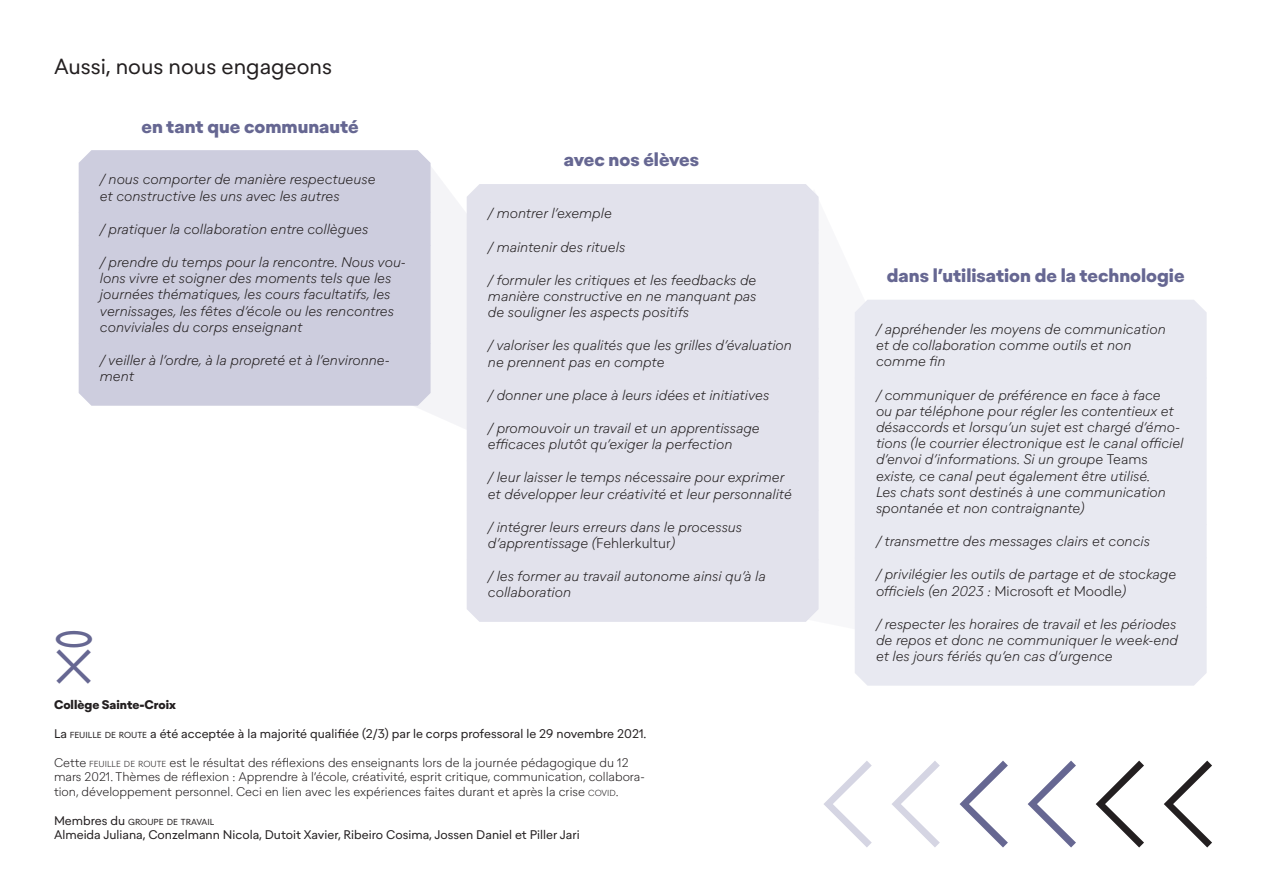
<style>
.page{position:relative;width:1263px;height:893px;background:#fff}
.page>*{position:absolute;margin:0;border:0;box-sizing:border-box;transform-origin:0 0}
.t1{font:300 114px "Canard";color:#d5d5e3}
.t2{font:21px "Canard";color:#231f20}
.t3{font:700 18px "Canard";color:#666792}
.t4{font:italic 300 13.5px/16.2px "Canard";color:#231f20}
.t5{font:300 12px/14.4px "Canard";color:#231f20}
.t6{font:12px "Canard";color:#231f20}
.t7{font:700 12px "Canard";color:#231f20}
.t8{font:8.4px "Canard";color:#231f20}
.s1{font-style:normal}
.s2{font-size:8.4px}
.s3{font-size:12px}
.s4{color:#666792}
.s5{color:#231f20}
</style>
<div class="page">
<svg style="left:416px;top:168px;width:51px;height:293px;fill:#f4f4f7"></svg>
<div style="left:79px;top:150px;width:352px;height:256px;background:#cdcdde"></div>
<div style="left:467px;top:184px;width:352px;height:438px;background:#e2e2ec"></div>
<div style="left:855px;top:300px;width:351px;height:65px;background:#e8e9f1"></div>
<div style="left:855px;top:365px;width:351px;height:147px;background:#e8e9f1"></div>
<div style="left:855px;top:512px;width:351px;height:174px;background:#e8e9f1"></div>
<h2 class="t2" style="left:54px;top:50px;width:280px">Aussi, nous nous engageons</h2>
<h3 class="t3" style="left:141px;top:113px;width:219px">en tant que communauté</h3>
<p class="t4" style="left:100px;top:170px;width:277px">/ nous comporter de manière respectueuse et constructive les uns avec les autres</p>
<p class="t4" style="left:100px;top:220px;width:270px">/ pratiquer la collaboration entre collègues</p>
<p class="t4" style="left:100px;top:253px;width:307px">/ prendre du temps pour la rencontre. Nous vou&shy;lons vivre et soigner des moments tels que les journées thématiques, les cours facultatifs, les vernissages, les fêtes d’école ou les rencontres conviviales du corps enseignant</p>
<p class="t4" style="left:100px;top:351px;width:291px">/ veiller à l’ordre, à la propreté et à l’environne&shy;ment</p>
<h3 class="t3" style="left:564px;top:146px;width:137px">avec nos élèves</h3>
<p class="t4" style="left:488px;top:204px;width:125px">/ montrer l’exemple</p>
<p class="t4" style="left:488px;top:238px;width:139px">/ maintenir des rituels</p>
<p class="t4" style="left:488px;top:271px;width:270px;text-align:justify">/ formuler les critiques et les feedbacks de manière constructive en ne manquant pas de souligner les aspects positifs</p>
<p class="t4" style="left:488px;top:336px;width:305px">/ valoriser les qualités que les grilles d’évaluation ne prennent pas en compte</p>
<p class="t4" style="left:488px;top:386px;width:283px">/ donner une place à leurs idées et initiatives</p>
<p class="t4" style="left:488px;top:419px;width:273px">/ promouvoir un travail et un apprentissage efficaces plutôt qu’exiger la perfection</p>
<p class="t4" style="left:488px;top:468px;width:305px">/ leur laisser le temps nécessaire pour exprimer et développer leur créativité et leur personnalité</p>
<p class="t4" style="left:488px;top:518px;width:256px">/ intégrer leurs erreurs dans le processus d’apprentissage (<span class="s1">Fehlerkultur</span>)</p>
<p class="t4" style="left:488px;top:567px;width:279px">/ les former au travail autonome ainsi qu’à la collaboration</p>
<p class="t7" style="left:54px;top:696px;width:124px">Collège Sainte-Croix</p>
<p class="t6" style="left:54px;top:724px;width:594px">La <span class="s2">FEUILLE DE ROUTE</span> a été acceptée à la majorité qualifiée (2/3) par le corps professoral le 29 novembre 2021.</p>
<p class="t5" style="left:54px;top:755px;width:592px">Cette <span class="s2">FEUILLE DE ROUTE</span> est le résultat des réflexions des enseignants lors de la journée pédagogique du 12 mars 2021. Thèmes de réflexion : Apprendre à l’école, créativité, esprit critique, communication, collabora&shy;tion, développement personnel. Ceci en lien avec les expériences faites durant et après la crise <span class="s2">COVID</span>.</p>
<p class="t8" style="left:54px;top:815px;width:162px"><span class="s3">Membres du</span> GROUPE DE TRAVAIL</p>
<p class="t6" style="left:54px;top:825px;width:527px">Almeida Juliana, Conzelmann Nicola, Dutoit Xavier, Ribeiro Cosima, Jossen Daniel et Piller Jari</p>
<h3 class="t3" style="left:887px;top:262px;width:299px">dans l’utilisation de la technologie</h3>
<p class="t4" style="left:876px;top:320px;width:291px">/ appréhender les moyens de communication et de collaboration comme outils et non comme fin</p>
<p class="t4" style="left:876px;top:386px;width:309px">/ communiquer de préférence en face à face<br>ou par téléphone pour régler les contentieux et désaccords et lorsqu’un sujet est chargé d’émo&shy;tions (le courrier électronique est le canal officiel d’envoi d’informations. Si un groupe <span class="s1">Teams </span>existe, ce canal peut également être utilisé.<br>Les chats sont destinés à une communication spontanée et non contraignante)</p>
<p class="t4" style="left:876px;top:532px;width:275px">/ transmettre des messages clairs et concis</p>
<p class="t4" style="left:876px;top:565px;width:302px">/ privilégier les outils de partage et de stockage officiels (en 2023 : <span class="s1">Microsoft</span> et <span class="s1">Moodle</span>)</p>
<p class="t4" style="left:876px;top:615px;width:304px">/ respecter les horaires de travail et les périodes de repos et donc ne communiquer le week-end et les jours fériés qu’en cas d’urgence</p>
<h1 class="t1" style="left:812px;top:714px;width:403px">〈 〈 <span class="s4">〈 〈</span> <span class="s5">〈 〈</span></h1>
</div>
